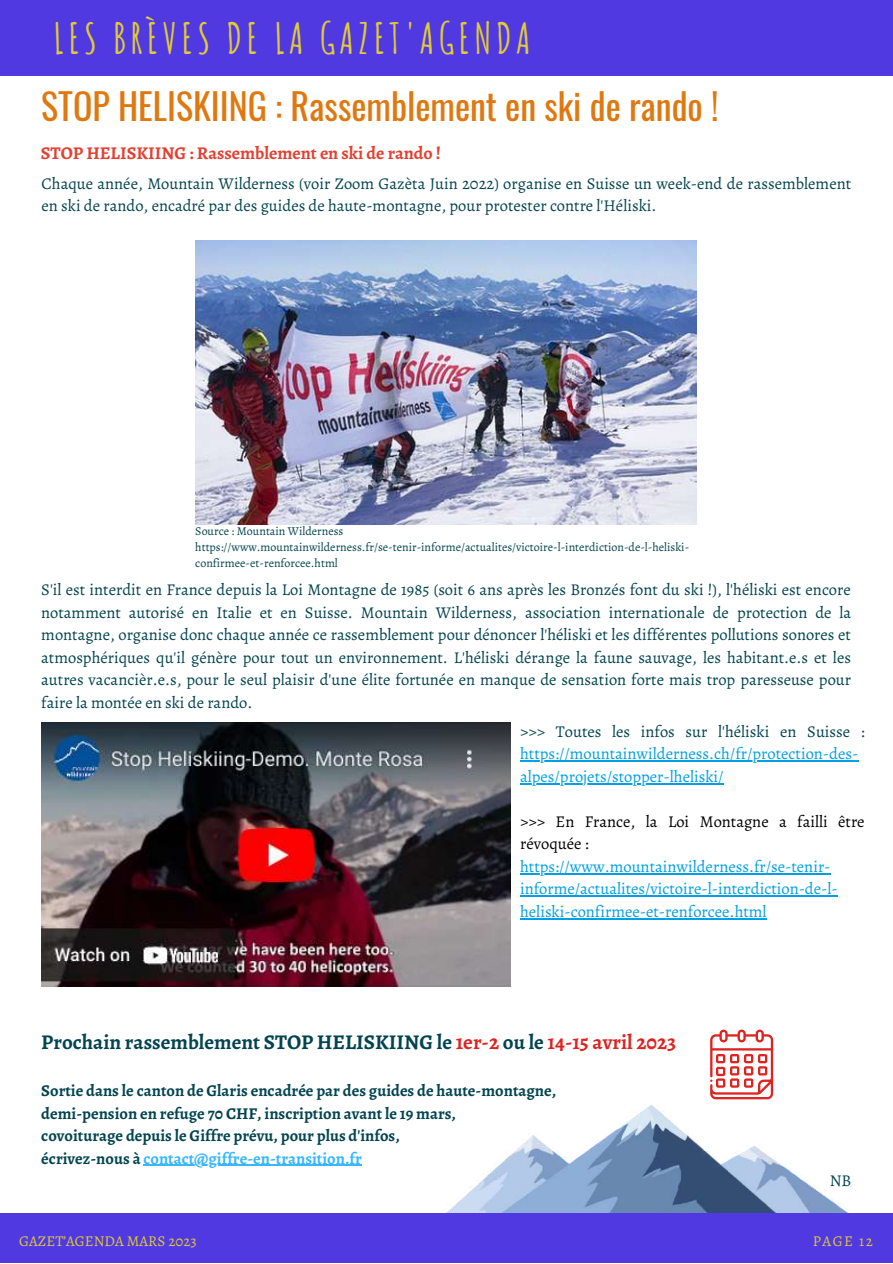
<style>
.page{position:relative;width:893px;height:1264px;background:#fff}
.page>*{position:absolute;margin:0;border:0;box-sizing:border-box;transform-origin:0 0}
.t1{font:700 42px "Amatic SC";letter-spacing:.1em;color:#e0ca38}
.t2{font:36px "Oswald";color:#e07810}
.t3{font:700 21px "Alegreya";color:#02444f}
.t4{font:700 18px "Alegreya";color:#e44032}
.t5{font:16.5px/22.5px "Alegreya";color:#02444f}
.t6{font:700 16.5px/22.5px "Alegreya";color:#02444f}
.t7{font:16.5px/22.5px "Alegreya";color:#009fe3}
.t8{font:16.5px/22.5px "Alegreya";color:#000}
.t9{font:15px "Alegreya";color:#e0ca38}
.t10{font:12px/16px "Alegreya";color:#02444f}
.s1{color:#dd2422}
.s2{color:#38b6ff}
</style>
<div class="page">
<div style="left:0;top:0;width:892px;height:75px;background:#5039e0"></div>
<img style="left:446px;top:1104px;width:403px;height:109px">
<div style="left:0;top:1213px;width:892px;height:49px;background:#5039e0"></div>
<img style="left:41px;top:722px;width:469px;height:264px">
<img style="left:195px;top:240px;width:502px;height:285px">
<svg style="left:710px;top:1029px;width:63px;height:70px"></svg>
<hr style="left:143px;top:1164px;width:219px;height:1px;background:#38b6ff">
<hr style="left:520px;top:760px;width:338px;height:1px;background:#009fe3">
<hr style="left:520px;top:783px;width:203px;height:1px;background:#009fe3">
<hr style="left:520px;top:873px;width:310px;height:1px;background:#009fe3">
<hr style="left:520px;top:895px;width:317px;height:1px;background:#009fe3">
<hr style="left:520px;top:918px;width:246px;height:1px;background:#009fe3">
<h1 class="t1" style="left:54px;top:11px;width:478px">LES BRÈVES DE LA GAZET'AGENDA</h1>
<h2 class="t2" style="left:41px;top:78px;width:678px">STOP HELISKIING : Rassemblement en ski de rando !</h2>
<p class="t4" style="left:41px;top:141px;width:401px">STOP HELISKIING : Rassemblement en ski de rando !</p>
<p class="t5" style="left:42px;top:172px;width:811px">Chaque année, Mountain Wilderness (voir Zoom Gazèta Juin 2022) organise en Suisse un week-end de rassemblement en ski de rando, encadré par des guides de haute-montagne, pour protester contre l'Héliski.</p>
<p class="t10" style="left:195px;top:523px;width:495px">Source : Mountain Wilderness https://www.mountainwilderness.fr/se-tenir-informe/actualites/victoire-l-interdiction-de-l-heliski&shy;confirmee-et-renforcee.html</p>
<p class="t5" style="left:41px;top:578px;width:811px;text-align:justify">S'il est interdit en France depuis la Loi Montagne de 1985 (soit 6 ans après les Bronzés font du ski !), l'héliski est encore notamment autorisé en Italie et en Suisse. Mountain Wilderness, association internationale de protection de la montagne, organise donc chaque année ce rassemblement pour dénoncer l'héliski et les différentes pollutions sonores et atmosphériques qu'il génère pour tout un environnement. L'héliski dérange la faune sauvage, les habitant.e.s et les autres vacancièr.e.s, pour le seul plaisir d'une élite fortunée en manque de sensation forte mais trop paresseuse pour faire la montée en ski de rando.</p>
<p class="t5" style="left:520px;top:720px;width:346px">&gt;&gt;&gt; Toutes les infos sur l'héliski en Suisse :</p>
<p class="t7" style="left:520px;top:742px;width:339px">https://mountainwilderness.ch/fr/protection-des&shy;alpes/projets/stopper-lheliski/</p>
<p class="t8" style="left:520px;top:810px;width:346px">&gt;&gt;&gt; En France, la Loi Montagne a failli être révoquée :</p>
<p class="t7" style="left:520px;top:855px;width:319px">https://www.mountainwilderness.fr/se-tenir&shy;informe/actualites/victoire-l-interdiction-de-l&shy;heliski-confirmee-et-renforcee.html</p>
<p class="t3" style="left:41px;top:1027px;width:636px">Prochain rassemblement STOP HELISKIING le <span class="s1">1er-2</span> ou le <span class="s1">14-15 avril 2023</span></p>
<p class="t6" style="left:41px;top:1079px;width:516px">Sortie dans le canton de Glaris encadrée par des guides de haute-montagne, demi-pension en refuge 70 CHF, inscription avant le 19 mars,<br>covoiturage depuis le Giffre prévu, pour plus d'infos,<br>écrivez-nous à <span class="s2">contact@giffre-en-transition.fr</span></p>
<p class="t5" style="left:829px;top:1169px;width:23px">NB</p>
<p class="t9" style="left:19px;top:1231px;width:179px">GAZET’AGENDA MARS 2023</p>
<p class="t9" style="left:812px;top:1231px;width:62px">PAGE 12</p>
</div>
